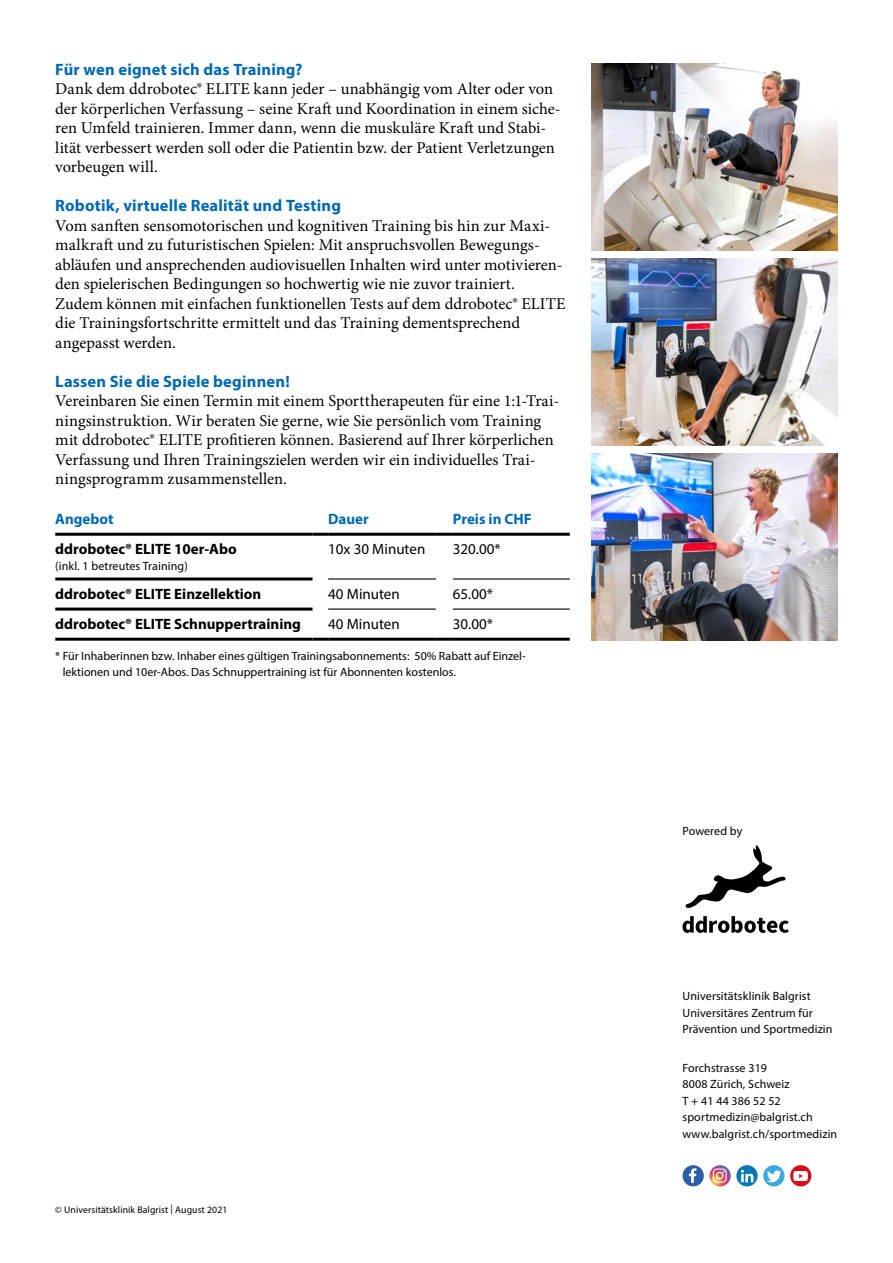
<style>
.page{position:relative;width:893px;height:1263px;background:#fff}
.page>*{position:absolute;margin:0;border:0;box-sizing:border-box;transform-origin:0 0}
.t1{font:16.5px/19.5px "Minion Pro";color:#000}
.t2{font:700 16.5px "Myriad Pro";letter-spacing:.01em;color:#0069b4}
.t3{font:700 15px "Myriad Pro";color:#000}
.t4{font:15px "Myriad Pro";color:#000}
.t5{font:700 15px "Myriad Pro";color:#0069b4}
.t6{font:12px/16.5px "Myriad Pro";letter-spacing:.005em;color:#000}
.t7{font:9.75px "Myriad Pro";letter-spacing:.01em;color:#000}
</style>
<div class="page">
<hr style="left:328px;top:578px;width:108px;height:1px;background:#000">
<hr style="left:328px;top:608px;width:108px;height:2px;background:#000">
<hr style="left:453px;top:578px;width:117px;height:1px;background:#000">
<hr style="left:453px;top:608px;width:117px;height:2px;background:#000">
<hr style="left:55px;top:577px;width:258px;height:3px;background:#000">
<hr style="left:55px;top:608px;width:258px;height:3px;background:#000">
<hr style="left:55px;top:533px;width:258px;height:3px;background:#000">
<hr style="left:313px;top:533px;width:15px;height:3px;background:#000">
<hr style="left:328px;top:533px;width:108px;height:3px;background:#000">
<hr style="left:436px;top:533px;width:17px;height:3px;background:#000">
<hr style="left:453px;top:533px;width:117px;height:3px;background:#000">
<hr style="left:55px;top:638px;width:258px;height:3px;background:#000">
<hr style="left:313px;top:638px;width:15px;height:3px;background:#000">
<hr style="left:328px;top:638px;width:108px;height:3px;background:#000">
<hr style="left:436px;top:638px;width:17px;height:3px;background:#000">
<hr style="left:453px;top:638px;width:117px;height:3px;background:#000">
<img style="left:591px;top:64px;width:247px;height:186px">
<svg style="left:683px;top:1165px;width:101px;height:21px"></svg>
<svg style="left:790px;top:1165px;width:21px;height:21px"></svg>
<img style="left:591px;top:259px;width:247px;height:186px">
<img style="left:591px;top:454px;width:247px;height:186px">
<svg style="left:685px;top:845px;width:101px;height:63px"></svg>
<svg style="left:682px;top:916px;width:107px;height:17px"></svg>
<p class="t2" style="left:55px;top:58px;width:249px">Für wen eignet sich das Training?</p>
<p class="t1" style="left:55px;top:79px;width:507px">Dank dem ddrobotec® ELITE kann jeder – unabhängig vom Alter oder von der körperlichen Verfassung – seine Kraft und Koordination in einem siche&shy;ren Umfeld trainieren. Immer dann, wenn die muskuläre Kraft und Stabi&shy;lität verbessert werden soll oder die Patientin bzw. der Patient Verletzungen vorbeugen will.</p>
<p class="t2" style="left:55px;top:195px;width:287px">Robotik, virtuelle Realität und Testing</p>
<p class="t1" style="left:55px;top:216px;width:512px">Vom sanften sensomotorischen und kognitiven Training bis hin zur Maxi&shy;malkraft und zu futuristischen Spielen: Mit anspruchsvollen Bewegungs&shy;abläufen und ansprechenden audiovisuellen Inhalten wird unter motivieren&shy;den spielerischen Bedingungen so hochwertig wie nie zuvor trainiert.<br>Zudem können mit einfachen funktionellen Tests auf dem ddrobotec® ELITE die Trainingsfortschritte ermittelt und das Training dementsprechend angepasst werden.</p>
<p class="t2" style="left:55px;top:371px;width:236px">Lassen Sie die Spiele beginnen!</p>
<p class="t1" style="left:55px;top:391px;width:505px">Vereinbaren Sie einen Termin mit einem Sporttherapeuten für eine 1:1-Trai&shy;ningsinstruktion. Wir beraten Sie gerne, wie Sie persönlich vom Training mit ddrobotec® ELITE profitieren können. Basierend auf Ihrer körperlichen Verfassung und Ihren Trainingszielen werden wir ein individuelles Trai&shy;ningsprogramm zusammenstellen.</p>
<p class="t5" style="left:55px;top:509px;width:60px">Angebot</p>
<p class="t5" style="left:328px;top:509px;width:42px">Dauer</p>
<p class="t5" style="left:453px;top:509px;width:80px">Preis in CHF</p>
<p class="t3" style="left:55px;top:539px;width:183px">ddrobotec® ELITE 10er-Abo</p>
<p class="t6" style="left:55px;top:558px;width:134px">(inkl. 1 betreutes Training)</p>
<p class="t4" style="left:328px;top:540px;width:99px">10x 30 Minuten</p>
<p class="t4" style="left:453px;top:540px;width:49px">320.00*</p>
<p class="t3" style="left:55px;top:584px;width:208px">ddrobotec® ELITE Einzellektion</p>
<p class="t4" style="left:328px;top:584px;width:73px">40 Minuten</p>
<p class="t4" style="left:453px;top:584px;width:42px">65.00*</p>
<p class="t3" style="left:55px;top:614px;width:247px">ddrobotec® ELITE Schnuppertraining</p>
<p class="t4" style="left:328px;top:614px;width:73px">40 Minuten</p>
<p class="t4" style="left:453px;top:614px;width:42px">30.00*</p>
<p class="t6" style="left:63px;top:647px;width:464px;text-indent:-8px">* Für Inhaberinnen bzw. Inhaber eines gültigen Trainingsabonnements: 50% Rabatt auf Einzel&shy;lektionen und 10er-Abos. Das Schnuppertraining ist für Abonnenten kostenlos.</p>
<p class="t7" style="left:55px;top:1204px;width:174px">© Universitätsklinik Balgrist | August 2021</p>
<p class="t6" style="left:682px;top:822px;width:61px">Powered by</p>
<p class="t6" style="left:682px;top:988px;width:152px">Universitätsklinik Balgrist<br>Universitäres Zentrum für<br>Prävention und Sportmedizin</p>
<p class="t6" style="left:682px;top:1059px;width:156px">Forchstrasse 319<br>8008 Zürich, Schweiz<br>T + 41 44 386 52 52 sportmedizin@balgrist.ch www.balgrist.ch/sportmedizin</p>
</div>
